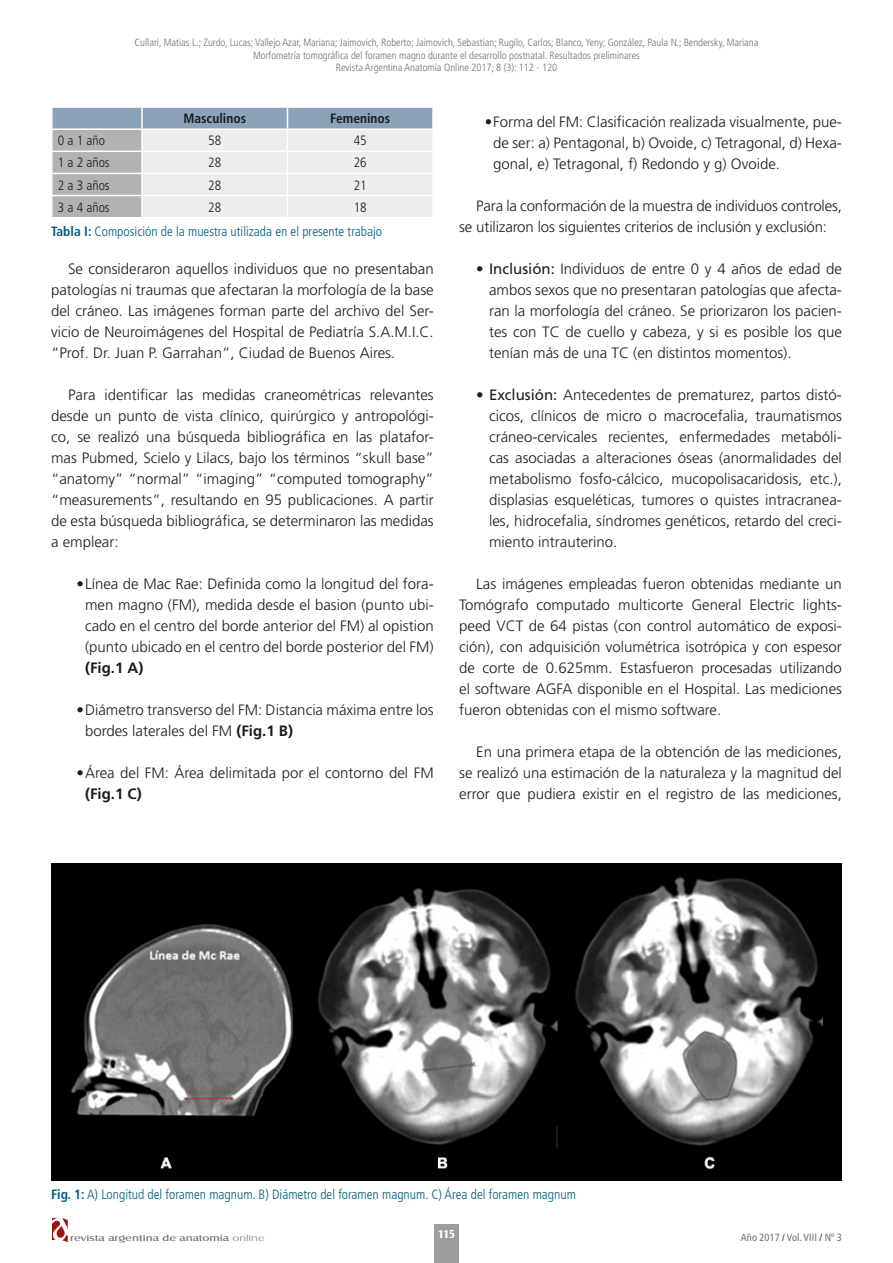
<style>
.page{position:relative;width:893px;height:1263px;background:#fff}
.page>*{position:absolute;margin:0;border:0;box-sizing:border-box;transform-origin:0 0}
.Body_Text{font:300 15px/21px "Frutiger LT Std";color:#1d1d1b;text-align:justify}
.Epigrafes_fotos{font:300 condensed 13.5px "Frutiger LT Std";color:#005c7e}
.t1{font:300 condensed 13.5px "Frutiger LT Std";color:#1d1d1b}
.t2{font:700 condensed 13.5px "Frutiger LT Std";color:#1d1d1b}
.t3{font:700 12px "Castle T";color:#fff}
.t4{font:300 condensed 10.5px/12.6px "Frutiger LT Std";color:#70706f;text-align:center}
.t5{font:condensed 10.5px "Frutiger LT Std";color:#70706f}
.t6{font:9px "Castle T";color:#6f6f6e;scale:1.4 1}
.s1{font-weight:700}
.s2{font-weight:400}
.s3{font-family:"Castle T Ligh"}
.s4{color:#9f1610}
</style>
<div class="page">
<svg style="left:52px;top:1218px;width:16px;height:24px"></svg>
<div style="left:434px;top:1224px;width:24px;height:39px;background:#9d9d9d"></div>
<img style="left:51px;top:864px;width:791px;height:316px">
<svg style="left:52px;top:107px;width:381px;height:110px;background:#d1d6da"></svg>
<hr style="left:432px;top:196px;width:2px;height:21px;background:#fff">
<p class="t4" style="left:135px;top:36px;width:625px">Cullari, Matias L.; Zurdo, Lucas; Vallejo Azar, Mariana; Jaimovich, Roberto; Jaimovich, Sebastian; Rugilo, Carlos; Blanco, Yeny; González, Paula N.; Bendersky, Mariana<br>Morfometría tomográfica del foramen magno durante el desarrollo postnatal. Resultados preliminares<br>Revista Argentina Anatomía Online 2017; 8 (3): 112 - 120</p>
<p class="t2" style="left:183px;top:110px;width:64px">Masculinos</p>
<p class="t2" style="left:330px;top:110px;width:62px">Femeninos</p>
<p class="t1" style="left:58px;top:133px;width:49px">0 a 1 año</p>
<p class="t1" style="left:208px;top:133px;width:14px">58</p>
<p class="t1" style="left:354px;top:133px;width:14px">45</p>
<p class="t1" style="left:58px;top:155px;width:53px">1 a 2 años</p>
<p class="t1" style="left:208px;top:155px;width:14px">28</p>
<p class="t1" style="left:354px;top:155px;width:14px">26</p>
<p class="t1" style="left:58px;top:177px;width:53px">2 a 3 años</p>
<p class="t1" style="left:208px;top:177px;width:14px">28</p>
<p class="t1" style="left:354px;top:177px;width:14px">21</p>
<p class="t1" style="left:58px;top:199px;width:53px">3 a 4 años</p>
<p class="t1" style="left:208px;top:199px;width:14px">28</p>
<p class="t1" style="left:354px;top:199px;width:14px">18</p>
<p class="Epigrafes_fotos" style="left:51px;top:223px;width:333px"><span class="s1">Tabla I:</span> Composición de la muestra utilizada en el presente trabajo</p>
<p class="Body_Text" style="left:51px;top:259px;width:384px;text-indent:17px">Se consideraron aquellos individuos que no presentaban patologías ni traumas que afectaran la morfología de la base del cráneo. Las imágenes forman parte del archivo del Ser&shy;vicio de Neuroimágenes del Hospital de Pediatría S.A.M.I.C. “Prof. Dr. Juan P. Garrahan”, Ciudad de Buenos Aires.</p>
<p class="Body_Text" style="left:51px;top:385px;width:384px;text-indent:17px">Para identificar las medidas craneométricas relevantes desde un punto de vista clínico, quirúrgico y antropológi&shy;co, se realizó una búsqueda bibliográfica en las platafor&shy;mas Pubmed, Scielo y Lilacs, bajo los términos “skull base” “anatomy” “normal” “imaging” “computed tomography” “measurements”, resultando en 95 publicaciones. A partir de esta búsqueda bibliográfica, se determinaron las medidas a emplear:</p>
<p class="Body_Text" style="left:85px;top:574px;width:350px;text-indent:-9px">•Línea de Mac Rae: Definida como la longitud del fora&shy;men magno (FM), medida desde el basion (punto ubi&shy;cado en el centro del borde anterior del FM) al opistion (punto ubicado en el centro del borde posterior del FM) <span class="s1">(Fig.1 A)</span></p>
<p class="Body_Text" style="left:85px;top:700px;width:350px;text-indent:-9px">•Diámetro transverso del FM: Distancia máxima entre los bordes laterales del FM <span class="s1">(Fig.1 B)</span></p>
<p class="Body_Text" style="left:85px;top:763px;width:350px;text-indent:-9px">•Área del FM: Área delimitada por el contorno del FM <span class="s1">(Fig.1 C)</span></p>
<p class="Body_Text" style="left:493px;top:112px;width:350px;text-indent:-9px">•Forma del FM: Clasificación realizada visualmente, pue&shy;de ser: a) Pentagonal, b) Ovoide, c) Tetragonal, d) Hexa&shy;gonal, e) Tetragonal, f) Redondo y g) Ovoide.</p>
<p class="Body_Text" style="left:459px;top:196px;width:384px;text-indent:17px">Para la conformación de la muestra de individuos controles, se utilizaron los siguientes criterios de inclusión y exclusión:</p>
<p class="Body_Text" style="left:489px;top:259px;width:354px;text-indent:-13px"><span class="s2">• Inclusión:</span> Individuos de entre 0 y 4 años de edad de ambos sexos que no presentaran patologías que afecta&shy;ran la morfología del cráneo. Se priorizaron los pacien&shy;tes con TC de cuello y cabeza, y si es posible los que tenían más de una TC (en distintos momentos).</p>
<p class="Body_Text" style="left:489px;top:385px;width:354px;text-indent:-13px"><span class="s2">• Exclusión:</span> Antecedentes de prematurez, partos distó&shy;cicos, clínicos de micro o macrocefalia, traumatismos cráneo-cervicales recientes, enfermedades metabóli&shy;cas asociadas a alteraciones óseas (anormalidades del metabolismo fosfo-cálcico, mucopolisacaridosis, etc.), displasias esqueléticas, tumores o quistes intracranea&shy;les, hidrocefalia, síndromes genéticos, retardo del creci&shy;miento intrauterino.</p>
<p class="Body_Text" style="left:459px;top:574px;width:384px;text-indent:17px">Las imágenes empleadas fueron obtenidas mediante un Tomógrafo computado multicorte General Electric lights&shy;peed VCT de 64 pistas (con control automático de exposi&shy;ción), con adquisición volumétrica isotrópica y con espesor de corte de 0.625mm. Estasfueron procesadas utilizando el software AGFA disponible en el Hospital. Las mediciones fueron obtenidas con el mismo software.</p>
<p class="Body_Text" style="left:459px;top:742px;width:384px;text-indent:17px">En una primera etapa de la obtención de las mediciones, se realizó una estimación de la naturaleza y la magnitud del error que pudiera existir en el registro de las mediciones,</p>
<p class="Epigrafes_fotos" style="left:51px;top:1187px;width:526px"><span class="s1">Fig. 1:</span> A) Longitud del foramen magnum. B) Diámetro del foramen magnum. C) Área del foramen magnum</p>
<p class="t6" style="left:70px;top:1234px;width:140px">revista argentina de anatomía <span class="s3">online</span></p>
<p class="t3" style="left:438px;top:1227px;width:19px">115</p>
<p class="t5" style="left:741px;top:1231px;width:103px">Año 2017 <span class="s4">/</span> Vol. VIII <span class="s4">/</span> Nº 3</p>
</div>
